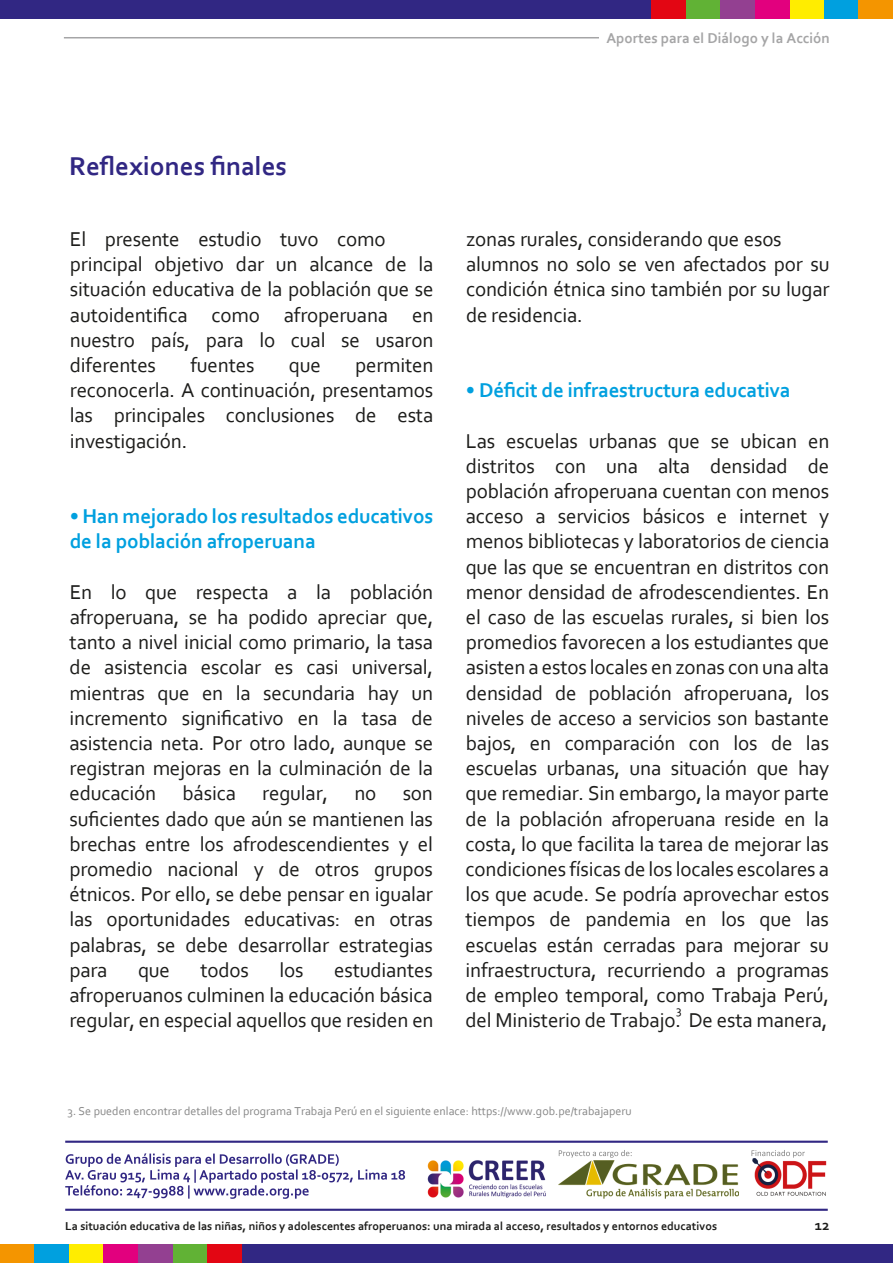
<style>
.page{position:relative;width:893px;height:1263px;background:#fff}
.page>*{position:absolute;margin:0;border:0;box-sizing:border-box;transform-origin:0 0}
.t1{font:700 27px "Corbel";color:#312783}
.t2{font:21px/25.2px "Corbel";letter-spacing:-.01em;color:#1d1d1b;text-align:justify}
.t3{font:700 21px/25.2px "Corbel";letter-spacing:-.01em;color:#00a0df}
.t4{font:700 15px "Corbel";color:#a5a5a6}
.t5{font:700 15px "Corbel";color:#1d1d1b}
.t6{font:700 12px "Corbel";color:#1d1d1b}
.t7{font:12px "Corbel";color:#878787}
.t8{font:12px "Corbel";color:#000}
</style>
<div class="page">
<img style="left:427px;top:1158px;width:400px;height:41px">
<img style="left:558px;top:1160px;width:180px;height:38px">
<svg style="left:558px;top:1150px;width:73px;height:8px"></svg>
<svg style="left:751px;top:1150px;width:53px;height:8px"></svg>
<svg style="left:65px;top:1153px;width:340px;height:46px"></svg>
<div style="left:0;top:1245px;width:34px;height:18px;background:#f49500"></div>
<div style="left:34px;top:1245px;width:35px;height:18px;background:#00a0df"></div>
<div style="left:69px;top:1245px;width:35px;height:18px;background:#ffed00"></div>
<div style="left:104px;top:1245px;width:34px;height:18px;background:#e2007e"></div>
<div style="left:138px;top:1245px;width:35px;height:18px;background:#934091"></div>
<div style="left:173px;top:1245px;width:34px;height:18px;background:#61b235"></div>
<div style="left:207px;top:1245px;width:35px;height:18px;background:#e30613"></div>
<div style="left:242px;top:1245px;width:650px;height:18px;background:#312783"></div>
<hr style="left:65px;top:1141px;width:762px;height:2px;background:#312783">
<hr style="left:65px;top:1209px;width:762px;height:2px;background:#312783">
<div style="left:823px;top:0;width:35px;height:19px;background:#00a0df"></div>
<div style="left:789px;top:0;width:34px;height:19px;background:#ffed00"></div>
<div style="left:754px;top:0;width:35px;height:19px;background:#e2007e"></div>
<div style="left:720px;top:0;width:34px;height:19px;background:#934091"></div>
<div style="left:685px;top:0;width:35px;height:19px;background:#61b235"></div>
<div style="left:650px;top:0;width:35px;height:19px;background:#e30613"></div>
<div style="left:0;top:0;width:650px;height:19px;background:#312783"></div>
<hr style="left:64px;top:37px;width:535px;height:1px;background:#a5a5a6">
<div style="left:858px;top:0;width:34px;height:19px;background:#f49500"></div>
<p class="t4" style="left:606px;top:29px;width:225px">Aportes para el Diálogo y la Acción</p>
<p class="t1" style="left:69px;top:149px;width:219px">Reflexiones finales</p>
<p class="t2" style="left:70px;top:226px;width:365px;text-align:left">El presente estudio tuvo como principal objetivo dar un alcance de la situación educativa de la población que se autoidentifica como afroperuana en nuestro país, para lo cual se usaron diferentes</p>
<p class="t2" style="left:190px;top:352px;width:66px">fuentes</p>
<p class="t2" style="left:289px;top:352px;width:33px">que</p>
<p class="t2" style="left:70px;top:352px;width:365px;text-indent:285px">permiten reconocerla. A continuación, presentamos las principales conclusiones de esta investigación.</p>
<p class="t3" style="left:70px;top:503px;width:365px">• Han mejorado los resultados educativos de la población afroperuana</p>
<p class="t2" style="left:69px;top:579px;width:365px">En lo que respecta a la población afroperuana, se ha podido apreciar que, tanto a nivel inicial como primario, la tasa de asistencia escolar es casi universal, mientras que en la secundaria hay un incremento significativo en la tasa de asistencia neta. Por otro lado, aunque se registran mejoras en la culminación de la educación</p>
<p class="t2" style="left:182px;top:780px;width:55px">básica</p>
<p class="t2" style="left:262px;top:780px;width:67px">regular,</p>
<p class="t2" style="left:354px;top:780px;width:24px">no</p>
<p class="t2" style="left:69px;top:780px;width:365px;text-indent:333px">son suficientes dado que aún se mantienen las brechas entre los afrodescendientes y el promedio nacional y de otros grupos étnicos. Por ello, se debe pensar en igualar las oportunidades educativas: en otras palabras, se debe desarrollar estrategias para</p>
<p class="t2" style="left:69px;top:957px;width:366px;text-indent:265px">estudiantes afroperuanos culminen la educación básica regular, en especial aquellos que residen en</p>
<p class="t2" style="left:138px;top:957px;width:33px">que</p>
<p class="t2" style="left:200px;top:957px;width:50px">todos</p>
<p class="t2" style="left:279px;top:957px;width:26px">los</p>
<p class="t2" style="left:466px;top:226px;width:365px;text-align:left">zonas rurales, considerando que esos alumnos no solo se ven afectados por su condición étnica sino también por su lugar de residencia.</p>
<p class="t3" style="left:466px;top:377px;width:326px">• Déficit de infraestructura educativa</p>
<p class="t2" style="left:465px;top:428px;width:365px">Las escuelas urbanas que se ubican en distritos con una alta densidad de población afroperuana cuentan con menos acceso a servicios básicos e internet y menos bibliotecas y laboratorios de ciencia que las que se encuentran en distritos con menor densidad de afrodescendientes. En el caso de las escuelas rurales, si bien los promedios favorecen a los estudiantes que asisten a estos locales en zonas con una alta densidad de población afroperuana, los niveles de acceso a servicios son bastante bajos, en comparación con los de las escuelas urbanas, una situación que hay que remediar. Sin embargo, la mayor parte de la población afroperuana reside en la costa, lo que facilita la tarea de mejorar las condiciones físicas de los locales escolares a los que acude. Se podría aprovechar estos tiempos de pandemia en los que las escuelas están cerradas para mejorar su infraestructura, recurriendo a programas de empleo temporal, como Trabaja Perú, del Ministerio de Trabajo. De esta manera,</p>
<p class="t8" style="left:676px;top:1002px;width:7px">3</p>
<p class="t7" style="left:68px;top:1103px;width:565px">3. Se pueden encontrar detalles del programa Trabaja Perú en el siguiente enlace: https://www.gob.pe/trabajaperu</p>
<p class="t6" style="left:65px;top:1218px;width:653px">La situación educativa de las niñas, niños y adolescentes afroperuanos: una mirada al acceso, resultados y entornos educativos</p>
<p class="t5" style="left:814px;top:1215px;width:16px">12</p>
</div>
